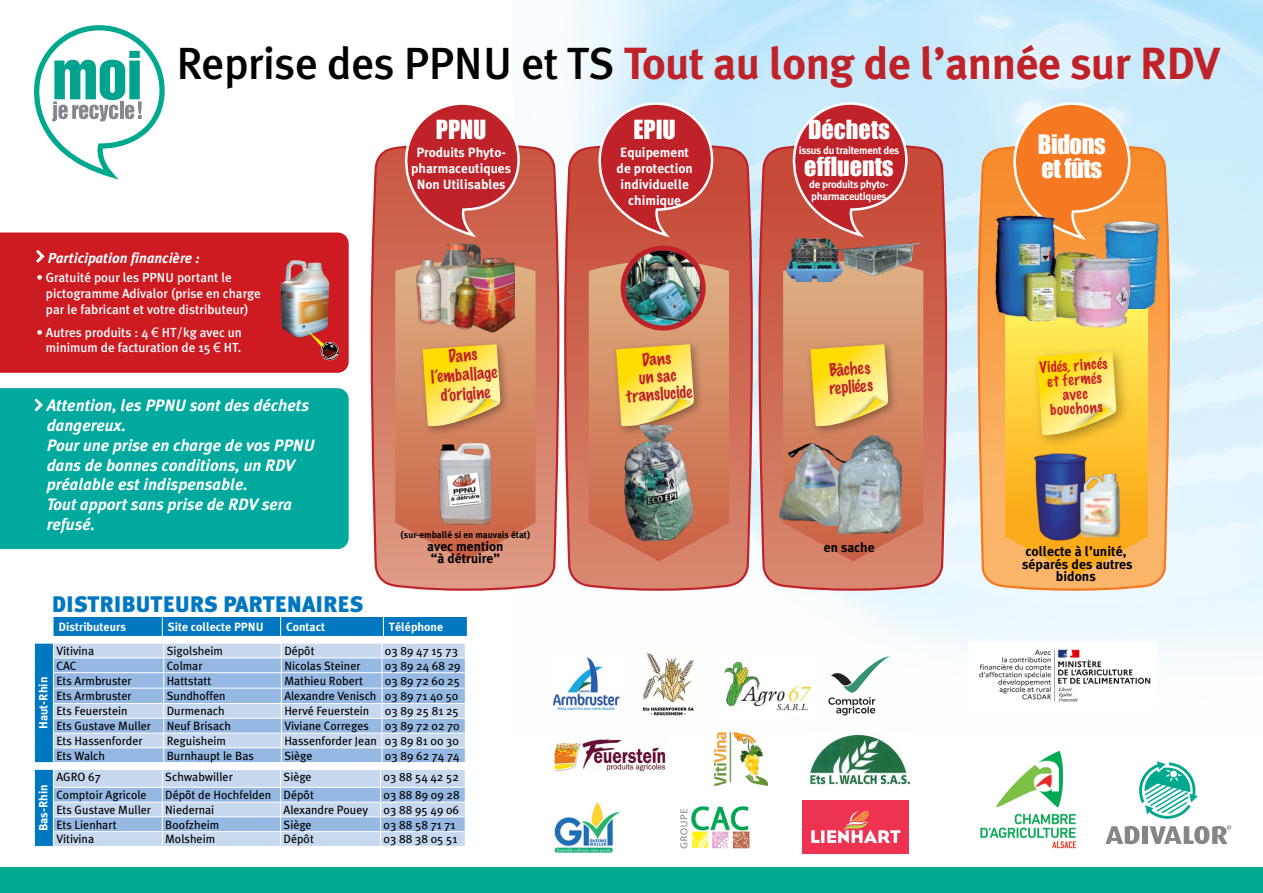
<style>
.page{position:relative;width:1263px;height:893px;background:#fff}
.page>*{position:absolute;margin:0;border:0;box-sizing:border-box;transform-origin:0 0}
.t1{font:700 45px "Meta Plus";letter-spacing:-.01em;color:#bf2228}
.t2{font:24.6px/24.6px "Impact";letter-spacing:-.02em;color:#fff}
.t3{font:24.15px "Impact";color:#fff}
.t4{font:900 22.5px "Meta Plus";color:#0077c1}
.t5{font:italic 700 16.5px/19.8px "Meta Plus";color:#fff}
.t6{font:100 16.2px/17.5px "Marker Felt";color:#bf2228;text-align:center}
.t7{font:100 14.4px/14.4px "Marker Felt";color:#c82027;text-align:center}
.t8{font:italic 700 14.4px "Meta Plus";color:#fff}
.t9{font:700 13.65px/12.3px "Meta Plus";color:#000;text-align:center}
.t10{font:700 13.5px/16.2px "Meta Plus";color:#fff;text-align:center}
.t11{font:700 13.5px/12.1px "Meta Plus";color:#000}
.t12{font:500 13.2px/15.8px "Meta Plus";color:#fff}
.t13{font:12px "Meta Plus";color:#000}
.t14{font:700 12px "Meta Plus";color:#fff}
.t15{font:700 10.8px/12.1px "Meta Plus";letter-spacing:-.03em;color:#fff}
.t16{font:700 9.45px "Meta Plus";color:#000}
.s1{font-weight:500;color:#000}
.s2{font-family:"Arial";font-weight:400}
</style>
<div class="page">
<img style="left:552px;top:0;width:711px;height:733px">
<svg style="left:33px;top:25px;width:132px;height:155px"></svg>
<svg style="left:370px;top:142px;width:190px;height:450px;background:#d78371"></svg>
<svg style="left:401px;top:104px;width:120px;height:135px;background:#cb5250"></svg>
<svg style="left:395px;top:261px;width:140px;height:300px;background:#d8925e"></svg>
<img style="left:416px;top:243px;width:98px;height:93px">
<img style="left:440px;top:444px;width:51px;height:80px">
<svg style="left:563px;top:142px;width:191px;height:450px;background:#d17464"></svg>
<svg style="left:595px;top:101px;width:120px;height:138px;background:#c75051"></svg>
<svg style="left:589px;top:261px;width:140px;height:300px;background:#da9760"></svg>
<img style="left:625px;top:425px;width:67px;height:116px">
<img style="left:623px;top:248px;width:80px;height:80px;border-radius:39px">
<div style="left:621px;top:246px;width:85px;height:85px;border:5px solid #bf2228;border-radius:50%"></div>
<svg style="left:757px;top:142px;width:191px;height:450px;background:#cf7566"></svg>
<svg style="left:789px;top:101px;width:120px;height:138px;background:#c65050"></svg>
<svg style="left:783px;top:261px;width:140px;height:300px;background:#db9d65"></svg>
<img style="left:786px;top:238px;width:56px;height:43px">
<img style="left:838px;top:244px;width:81px;height:31px">
<img style="left:779px;top:443px;width:58px;height:82px">
<img style="left:837px;top:436px;width:65px;height:97px">
<svg style="left:976px;top:143px;width:195px;height:449px;background:#f4ae69"></svg>
<svg style="left:1009px;top:101px;width:123px;height:113px;background:#f1934d"></svg>
<svg style="left:1005px;top:309px;width:143px;height:267px;background:#fbca3f"></svg>
<img style="left:1028px;top:444px;width:65px;height:102px">
<img style="left:1079px;top:469px;width:42px;height:67px">
<img style="left:1098px;top:214px;width:63px;height:95px">
<img style="left:990px;top:214px;width:108px;height:107px">
<img style="left:1069px;top:254px;width:66px;height:76px">
<div style="left:0;top:232px;width:349px;height:141px;background:#ce1b22"></div>
<svg style="left:34px;top:247px;width:13px;height:18px"></svg>
<img style="left:281px;top:260px;width:48px;height:78px">
<svg style="left:306px;top:329px;width:33px;height:32px"></svg>
<div style="left:0;top:388px;width:349px;height:161px;background:#00a99d"></div>
<svg style="left:32px;top:396px;width:13px;height:18px"></svg>
<svg style="left:53px;top:616px;width:415px;height:20px;background:#107fc4"></svg>
<svg style="left:34px;top:643px;width:432px;height:120px;background:#abc7e7"></svg>
<hr style="left:53px;top:762px;width:111px;height:1px;background:#fff">
<hr style="left:164px;top:762px;width:117px;height:1px;background:#fff">
<hr style="left:281px;top:762px;width:101px;height:1px;background:#fff">
<hr style="left:382px;top:762px;width:84px;height:1px;background:#fff">
<svg style="left:34px;top:769px;width:432px;height:78px;background:#b3cdea"></svg>
<hr style="left:53px;top:846px;width:109px;height:1px;background:#fff">
<hr style="left:162px;top:846px;width:119px;height:1px;background:#fff">
<hr style="left:281px;top:846px;width:100px;height:1px;background:#fff">
<hr style="left:381px;top:846px;width:85px;height:1px;background:#fff">
<div style="left:0;top:868px;width:1263px;height:25px;background:#00a88e"></div>
<svg style="left:1105px;top:761px;width:126px;height:84px"></svg>
<svg style="left:828px;top:656px;width:62px;height:59px"></svg>
<img style="left:680px;top:806px;width:69px;height:42px">
<img style="left:715px;top:733px;width:53px;height:52px">
<img style="left:554px;top:802px;width:66px;height:50px">
<img style="left:641px;top:647px;width:54px;height:70px">
<img style="left:553px;top:656px;width:66px;height:55px">
<img style="left:809px;top:734px;width:100px;height:51px">
<img style="left:719px;top:656px;width:97px;height:59px">
<img style="left:554px;top:739px;width:112px;height:33px">
<img style="left:980px;top:751px;width:96px;height:98px">
<div style="left:803px;top:800px;width:106px;height:53px;background:#ee3352"></div>
<svg style="left:811px;top:810px;width:89px;height:33px"></svg>
<img style="left:972px;top:642px;width:185px;height:66px">
<h1 class="t1" style="left:176px;top:37px;width:1045px"><span class="s1">Reprise des PPNU et TS</span> Tout au long de l’année sur RDV</h1>
<p class="t8" style="left:48px;top:249px;width:154px">Participation financière :</p>
<p class="t12" style="left:46px;top:269px;width:216px;text-indent:-10px">• Gratuité pour les PPNU portant le pictogramme Adivalor (prise en charge par le fabricant et votre distributeur)</p>
<p class="t12" style="left:36px;top:324px;width:207px;text-align:right">• Autres produits : 4 <span class="s2">€</span> HT/kg avec un minimum de facturation de 15 <span class="s2">€</span> HT.</p>
<h3 class="t5" style="left:47px;top:395px;width:269px">Attention, les PPNU sont des déchets dangereux.<br>Pour une prise en charge de vos PPNU dans de bonnes conditions, un RDV préalable est indispensable.<br>Tout apport sans prise de RDV sera refusé.</h3>
<h3 class="t3" style="left:436px;top:111px;width:52px">PPNU</h3>
<p class="t10" style="left:411px;top:144px;width:101px">Produits Phyto&shy;pharmaceutiques<br>Non Utilisables</p>
<h3 class="t6" style="left:429px;top:347px;width:68px;line-height:19.4px;rotate:-4deg">Dans l’emballage d’origine</h3>
<p class="t16" style="left:401px;top:530px;width:131px">(sur-emballé si en mauvais état)</p>
<p class="t11" style="left:427px;top:540px;width:78px">avec mention “à détruire”</p>
<h3 class="t4" style="left:52px;top:591px;width:313px">DISTRIBUTEURS PARTENAIRES</h3>
<p class="t14" style="left:59px;top:620px;width:69px">Distributeurs</p>
<p class="t14" style="left:168px;top:620px;width:97px">Site collecte PPNU</p>
<p class="t14" style="left:286px;top:620px;width:40px">Contact</p>
<p class="t14" style="left:389px;top:620px;width:56px">Téléphone</p>
<p class="t14" style="left:36px;top:729px;width:54px;rotate:-90deg">Haut-Rhin</p>
<p class="t14" style="left:36px;top:831px;width:49px;rotate:-90deg">Bas-Rhin</p>
<p class="t13" style="left:56px;top:644px;width:39px">Vitivina</p>
<p class="t13" style="left:167px;top:644px;width:58px">Sigolsheim</p>
<p class="t13" style="left:284px;top:644px;width:32px">Dépôt</p>
<p class="t13" style="left:385px;top:644px;width:75px">03 89 47 15 73</p>
<p class="t13" style="left:56px;top:659px;width:22px">CAC</p>
<p class="t13" style="left:167px;top:659px;width:37px">Colmar</p>
<p class="t13" style="left:284px;top:659px;width:78px">Nicolas Steiner</p>
<p class="t13" style="left:385px;top:659px;width:77px">03 89 24 68 29</p>
<p class="t13" style="left:56px;top:673px;width:77px">Ets Armbruster</p>
<p class="t13" style="left:167px;top:673px;width:46px">Hattstatt</p>
<p class="t13" style="left:284px;top:673px;width:80px">Mathieu Robert</p>
<p class="t13" style="left:385px;top:673px;width:77px">03 89 72 60 25</p>
<p class="t13" style="left:56px;top:689px;width:77px">Ets Armbruster</p>
<p class="t13" style="left:167px;top:689px;width:60px">Sundhoffen</p>
<p class="t13" style="left:284px;top:689px;width:176px">Alexandre Venisch 03 89 71 40 50</p>
<p class="t13" style="left:56px;top:704px;width:73px">Ets Feuerstein</p>
<p class="t13" style="left:167px;top:704px;width:59px">Durmenach</p>
<p class="t13" style="left:284px;top:704px;width:86px">Hervé Feuerstein</p>
<p class="t13" style="left:385px;top:704px;width:75px">03 89 25 81 25</p>
<p class="t13" style="left:56px;top:719px;width:96px">Ets Gustave Muller</p>
<p class="t13" style="left:167px;top:719px;width:66px">Neuf Brisach</p>
<p class="t13" style="left:284px;top:719px;width:86px">Viviane Correges</p>
<p class="t13" style="left:385px;top:719px;width:76px">03 89 72 02 70</p>
<p class="t13" style="left:56px;top:734px;width:88px">Ets Hassenforder</p>
<p class="t13" style="left:167px;top:734px;width:61px">Reguisheim</p>
<p class="t13" style="left:284px;top:734px;width:176px">Hassenforder Jean 03 89 81 00 30</p>
<p class="t13" style="left:56px;top:748px;width:50px">Ets Walch</p>
<p class="t13" style="left:167px;top:748px;width:89px">Burnhaupt le Bas</p>
<p class="t13" style="left:284px;top:748px;width:30px">Siège</p>
<p class="t13" style="left:385px;top:748px;width:76px">03 89 62 74 74</p>
<p class="t13" style="left:56px;top:770px;width:46px">AGRO 67</p>
<p class="t13" style="left:165px;top:770px;width:69px">Schwabwiller</p>
<p class="t13" style="left:284px;top:770px;width:30px">Siège</p>
<p class="t13" style="left:384px;top:770px;width:77px">03 88 54 42 52</p>
<p class="t13" style="left:56px;top:788px;width:92px">Comptoir Agricole</p>
<p class="t13" style="left:165px;top:788px;width:150px">Dépôt de Hochfelden Dépôt</p>
<p class="t13" style="left:384px;top:788px;width:78px">03 88 89 09 28</p>
<p class="t13" style="left:56px;top:803px;width:159px">Ets Gustave Muller Niedernai</p>
<p class="t13" style="left:284px;top:803px;width:86px">Alexandre Pouey</p>
<p class="t13" style="left:384px;top:803px;width:77px">03 88 95 49 06</p>
<p class="t13" style="left:56px;top:817px;width:62px">Ets Lienhart</p>
<p class="t13" style="left:165px;top:817px;width:56px">Boofzheim</p>
<p class="t13" style="left:284px;top:817px;width:30px">Siège</p>
<p class="t13" style="left:384px;top:817px;width:73px">03 88 58 71 71</p>
<p class="t13" style="left:56px;top:832px;width:39px">Vitivina</p>
<p class="t13" style="left:165px;top:832px;width:51px">Molsheim</p>
<p class="t13" style="left:284px;top:832px;width:32px">Dépôt</p>
<p class="t13" style="left:384px;top:832px;width:75px">03 88 38 05 51</p>
<h3 class="t3" style="left:633px;top:111px;width:44px">EPIU</h3>
<p class="t10" style="left:617px;top:144px;width:78px">Equipement de protection individuelle chimique</p>
<h3 class="t6" style="left:623px;top:352px;width:68px;rotate:-4deg">Dans<br>un sac translucide</h3>
<h3 class="t3" style="left:808px;top:111px;width:83px">Déchets</h3>
<p class="t15" style="left:799px;top:144px;width:102px">issus du traitement des</p>
<h3 class="t3" style="left:804px;top:148px;width:91px">effluents</h3>
<p class="t15" style="left:809px;top:178px;width:81px">de produits phyto&shy;pharmaceutiques</p>
<h3 class="t6" style="left:827px;top:361px;width:45px;text-align:left;rotate:-4deg">Bâches repliées</h3>
<p class="t11" style="left:824px;top:542px;width:52px">en sache</p>
<h2 class="t2" style="left:1038px;top:131px;width:69px">Bidons et fûts</h2>
<p class="t7" style="left:1039px;top:360px;width:70px;rotate:-4deg">Vidés, rincés et fermés avec bouchons</p>
<p class="t9" style="left:1022px;top:545px;width:112px">collecte à l’unité, séparés des autres bidons</p>
</div>
